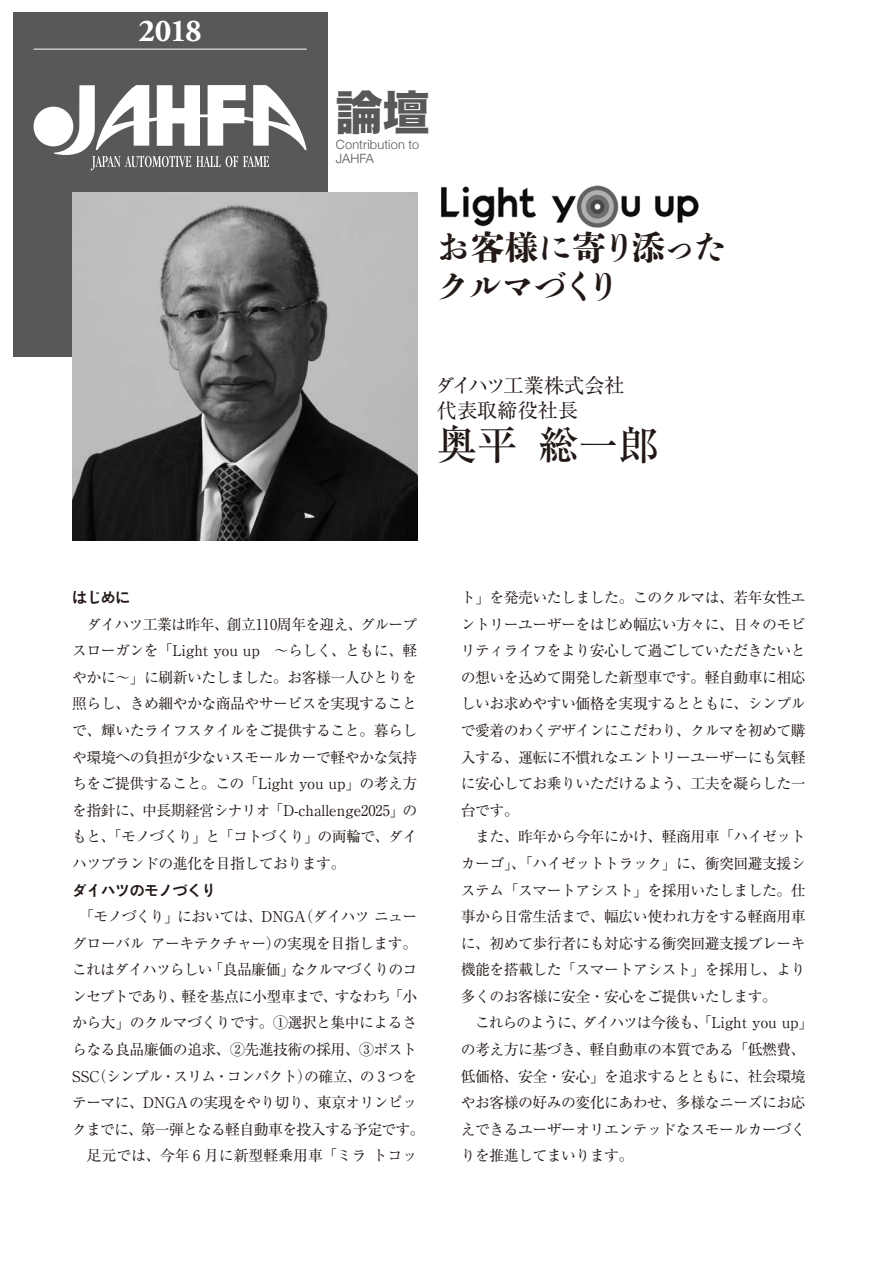
<style>
.page{position:relative;width:893px;height:1263px;background:#fff}
.page>*{position:absolute;margin:0;border:0;box-sizing:border-box;transform-origin:0 0}
.t1{font:46.8px "Hira Kaku Std N W8";color:#595757}
.t2{font:500 40.35px "Ryumin Pr 6 N";color:#221815}
.t3{font:34.05px/38.2px "Shuei Shogo M Std H";letter-spacing:-.07em;color:#221815}
.t4{font:700 31.95px "Adobe Garamond Pro";color:#fff}
.t5{font:20.25px/24.5px "Ryumin Pr 6 N";color:#221815}
.t6{font:14.85px/26.5px "Ryumin Pr 6 N";letter-spacing:-.035em;color:#221815;text-align:justify}
.t7{font:14.85px "Hira Sans Old Std N W6";letter-spacing:-.035em;color:#221815}
.t8{font:300 12.75px/13.8px "Helvetica Neue";letter-spacing:.01em;color:#595757}
.s1{font-family:"Hira Min Pro W3"}
</style>
<div class="page">
<div style="left:13px;top:13px;width:314px;height:344px;background:#595757"></div>
<div style="left:34px;top:107px;width:39px;height:39px;background:#fff;border-radius:50%"></div>
<svg style="left:54px;top:85px;width:253px;height:85px"></svg>
<hr style="left:34px;top:49px;width:273px;height:1px;background:#fff">
<img style="left:441px;top:185px;width:258px;height:43px">
<img style="left:72px;top:192px;width:345px;height:349px">
<h3 class="t4" style="left:138px;top:13px;width:65px">2018</h3>
<h1 class="t1" style="left:336px;top:87px;width:95px">論壇</h1>
<p class="t8" style="left:336px;top:137px;width:85px">Contribution to<br>JAHFA</p>
<h3 class="t3" style="left:436px;top:228px;width:293px">お客様に寄り添ったクルマづくり</h3>
<h3 class="t5" style="left:435px;top:372px;width:191px">ダイハツ工業株式会社代表取締役社長</h3>
<h2 class="t2" style="left:437px;top:413px;width:224px">奥平総一郎</h2>
<p class="t7" style="left:72px;top:586px;width:59px">はじめに</p>
<p class="t6" style="left:72px;top:610px;width:346px;text-indent:14px">ダイハツ工業は昨年、創立110周年を迎え、グループスローガンを<span class="s1">「</span>Light you up　～らしく、ともに、軽やかに～<span class="s1">」</span>に刷新いたしました。お客様一人ひとりを照らし、きめ細やかな商品やサービスを実現することで、輝いたライフスタイルをご提供すること。暮らしや環境への負担が少ないスモールカーで軽やかな気持ちをご提供すること。この<span class="s1">「</span>Light you up<span class="s1">」</span>の考え方を指針に、中長期経営シナリオ<span class="s1">「</span>D-challenge2025<span class="s1">」</span>のもと、<span class="s1">「</span>モノづくり<span class="s1">」</span>と<span class="s1">「</span>コトづくり<span class="s1">」</span>の両輪で、ダイハツブランドの進化を目指しております。</p>
<p class="t7" style="left:72px;top:878px;width:145px">ダイハツのモノづくり</p>
<p class="t6" style="left:72px;top:902px;width:354px;text-align:center"><span class="s1">「</span>モノづくり<span class="s1">」</span>においては、DNGA（ダイハツ ニューグローバル アーキテクチャー）の実現を目指します。これはダイハツらしい<span class="s1">「</span>良品廉価<span class="s1">」</span>なクルマづくりのコンセプトであり、軽を基点に小型車まで、すなわち<span class="s1">「</span>小から大<span class="s1">」</span>のクルマづくりです。①選択と集中によるさらなる良品廉価の追求、②先進技術の採用、③ポスト<br>SSC（シンプル・スリム・コンパクト）の確立、の 3 つをテーマに、DNGAの実現をやり切り、東京オリンピックまでに、第一弾となる軽自動車を投入する予定です。足元では、今年 6 月に新型軽乗用車<span class="s1">「</span>ミラ トコッ</p>
<p class="t6" style="left:461px;top:583px;width:346px">ト<span class="s1">」</span>を発売いたしました。このクルマは、若年女性エントリーユーザーをはじめ幅広い方々に、日々のモビリティライフをより安心して過ごしていただきたいとの想いを込めて開発した新型車です。軽自動車に相応しいお求めやすい価格を実現するとともに、シンプルで愛着のわくデザインにこだわり、クルマを初めて購入する、運転に不慣れなエントリーユーザーにも気軽に安心してお乗りいただけるよう、工夫を凝らした一台です。</p>
<p class="t6" style="left:461px;top:823px;width:346px;text-indent:14px">また、昨年から今年にかけ、軽商用車<span class="s1">「</span>ハイゼットカーゴ<span class="s1">」</span>、<span class="s1">「</span>ハイゼットトラック<span class="s1">」</span>に、衝突回避支援システム<span class="s1">「</span>スマートアシスト<span class="s1">」</span>を採用いたしました。仕事から日常生活まで、幅広い使われ方をする軽商用車に、初めて歩行者にも対応する衝突回避支援ブレーキ機能を搭載した<span class="s1">「</span>スマートアシスト<span class="s1">」</span>を採用し、より多くのお客様に安全・安心をご提供いたします。</p>
<p class="t6" style="left:461px;top:1009px;width:354px;text-align:left;text-indent:14px">これらのように、ダイハツは今後も、<span class="s1">「</span>Light you up<span class="s1">」</span>の考え方に基づき、軽自動車の本質である<span class="s1">「</span>低燃費、低価格、安全・安心<span class="s1">」</span>を追求するとともに、社会環境やお客様の好みの変化にあわせ、多様なニーズにお応えできるユーザーオリエンテッドなスモールカーづくりを推進してまいります。</p>
</div>
